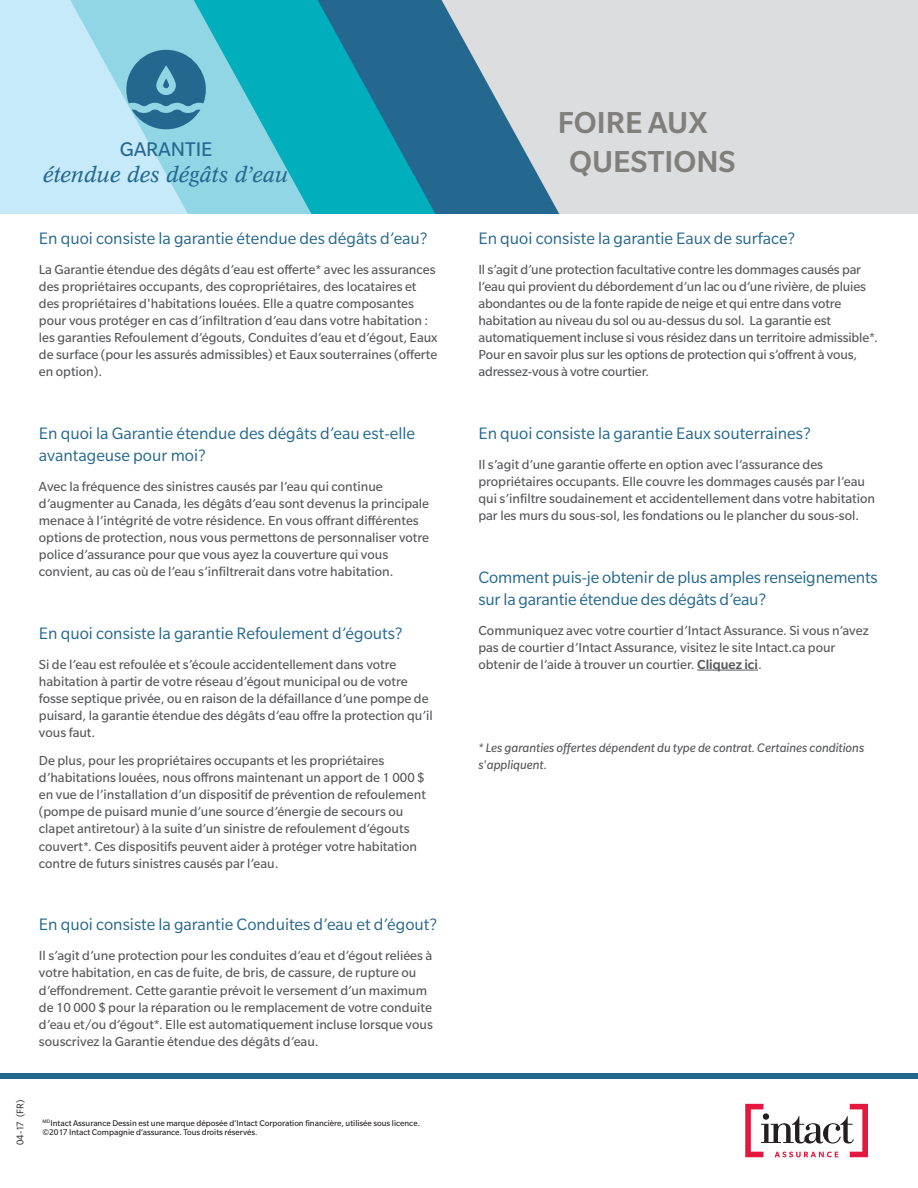
<style>
.page{position:relative;width:918px;height:1188px;background:#fff}
.page>*{position:absolute;margin:0;border:0;box-sizing:border-box;transform-origin:0 0}
.t1{font:500 33px/39.6px "Slate Std";color:#817f7c}
.t2{font:italic 21.6px "Concorde BE";color:#25688f}
.t3{font:21.6px "Slate Std";color:#25688f}
.t4{font:18px/21.6px "Slate Std";color:#25688f}
.t5{font:14.25px/17.1px "Slate Std";color:#57585a}
.t6{font:italic 13.5px/16.6px "Slate Std";color:#57585a}
.t7{font:10.5px "Slate Std";color:#231f20}
.t8{font:9px/9px "Slate Std";color:#231f20}
.s1{font-weight:500}
</style>
<div class="page">
<div style="left:0;top:0;width:383px;height:214px;background:#c6eafa"></div>
<div style="left:341px;top:0;width:577px;height:214px;background:#dcdddf"></div>
<svg style="left:70px;top:0;width:118px;height:214px"></svg>
<svg style="left:188px;top:0;width:123px;height:214px;background:#49c2d0"></svg>
<svg style="left:311px;top:0;width:249px;height:214px"></svg>
<svg style="left:126px;top:50px;width:80px;height:79px;background:#4c8fad"></svg>
<hr style="left:697px;top:670px;width:61px;height:1px;background:#57585a">
<div style="left:0;top:1073px;width:918px;height:6px;background:#25688f"></div>
<svg style="left:745px;top:1104px;width:123px;height:53px"></svg>
<div style="left:763px;top:1113px;width:6px;height:7px;background:#231f20;border-radius:50%"></div>
<h2 class="t3" style="left:120px;top:142px;width:94px">GARANTIE</h2>
<h2 class="t2" style="left:43px;top:166px;width:247px">étendue des dégâts d’eau</h2>
<p class="t4" style="left:39px;top:229px;width:390px">En quoi consiste la garantie étendue des dégâts d’eau?</p>
<p class="t5" style="left:39px;top:262px;width:400px">La Garantie étendue des dégâts d’eau est offerte* avec les assurances des propriétaires occupants, des copropriétaires, des locataires et des propriétaires d'habitations louées. Elle a quatre composantes pour vous protéger en cas d’infiltration d’eau dans votre habitation : les garanties Refoulement d’égouts, Conduites d’eau et d’égout, Eaux de surface (pour les assurés admissibles) et Eaux souterraines (offerte en option).</p>
<p class="t4" style="left:39px;top:424px;width:378px">En quoi la Garantie étendue des dégâts d’eau est-elle avantageuse pour moi?</p>
<p class="t5" style="left:39px;top:479px;width:392px">Avec la fréquence des sinistres causés par l’eau qui continue d’augmenter au Canada, les dégâts d’eau sont devenus la principale menace à l’intégrité de votre résidence. En vous offrant différentes options de protection, nous vous permettons de personnaliser votre police d’assurance pour que vous ayez la couverture qui vous convient, au cas où de l’eau s’infiltrerait dans votre habitation.</p>
<p class="t4" style="left:39px;top:624px;width:365px">En quoi consiste la garantie Refoulement d’égouts?</p>
<p class="t5" style="left:39px;top:657px;width:395px">Si de l’eau est refoulée et s’écoule accidentellement dans votre habitation à partir de votre réseau d’égout municipal ou de votre fosse septique privée, ou en raison de la défaillance d’une pompe de puisard, la garantie étendue des dégâts d’eau offre la protection qu’il vous faut.</p>
<p class="t5" style="left:39px;top:753px;width:389px">De plus, pour les propriétaires occupants et les propriétaires d’habitations louées, nous offrons maintenant un apport de 1 000 $ en vue de l’installation d’un dispositif de prévention de refoulement (pompe de puisard munie d’une source d’énergie de secours ou clapet antiretour) à la suite d’un sinistre de refoulement d’égouts couvert*. Ces dispositifs peuvent aider à protéger votre habitation contre de futurs sinistres causés par l’eau.</p>
<p class="t4" style="left:39px;top:915px;width:400px">En quoi consiste la garantie Conduites d’eau et d’égout?</p>
<p class="t5" style="left:39px;top:948px;width:396px">Il s’agit d’une protection pour les conduites d’eau et d’égout reliées à votre habitation, en cas de fuite, de bris, de cassure, de rupture ou d’effondrement. Cette garantie prévoit le versement d’un maximum de 10 000 $ pour la réparation ou le remplacement de votre conduite d’eau et/ou d’égout*. Elle est automatiquement incluse lorsque vous souscrivez la Garantie étendue des dégâts d’eau.</p>
<p class="t7" style="left:17px;top:1145px;width:47px;rotate:-90deg">04-17 (FR)</p>
<p class="t8" style="left:43px;top:1119px;width:379px"><sup>MD</sup>Intact Assurance Dessin est une marque déposée d’Intact Corporation financière, utilisée sous licence. ©2017 Intact Compagnie d’assurance. Tous droits réservés.</p>
<h1 class="t1" style="left:569px;top:105px;width:168px;text-indent:-11px">FOIRE AUX<br>QUESTIONS</h1>
<p class="t4" style="left:478px;top:229px;width:318px">En quoi consiste la garantie Eaux de surface?</p>
<p class="t5" style="left:478px;top:262px;width:401px">Il s’agit d’une protection facultative contre les dommages causés par l’eau qui provient du débordement d’un lac ou d’une rivière, de pluies abondantes ou de la fonte rapide de neige et qui entre dans votre habitation au niveau du sol ou au-dessus du sol. La garantie est automatiquement incluse si vous résidez dans un territoire admissible*.<br>Pour en savoir plus sur les options de protection qui s’offrent à vous, adressez-vous à votre courtier.</p>
<p class="t4" style="left:478px;top:424px;width:334px">En quoi consiste la garantie Eaux souterraines?</p>
<p class="t5" style="left:478px;top:457px;width:398px">Il s’agit d’une garantie offerte en option avec l’assurance des propriétaires occupants. Elle couvre les dommages causés par l’eau qui s’infiltre soudainement et accidentellement dans votre habitation par les murs du sous-sol, les fondations ou le plancher du sous-sol.</p>
<p class="t4" style="left:478px;top:568px;width:401px">Comment puis-je obtenir de plus amples renseignements sur la garantie étendue des dégâts d’eau?</p>
<p class="t5" style="left:478px;top:623px;width:392px">Communiquez avec votre courtier d’Intact Assurance. Si vous n’avez pas de courtier d’Intact Assurance, visitez le site Intact.ca pour obtenir de l’aide à trouver un courtier. <span class="s1">Cliquez ici</span>.</p>
<p class="t6" style="left:478px;top:740px;width:387px">* Les garanties offertes dépendent du type de contrat. Certaines conditions s'appliquent.</p>
</div>
